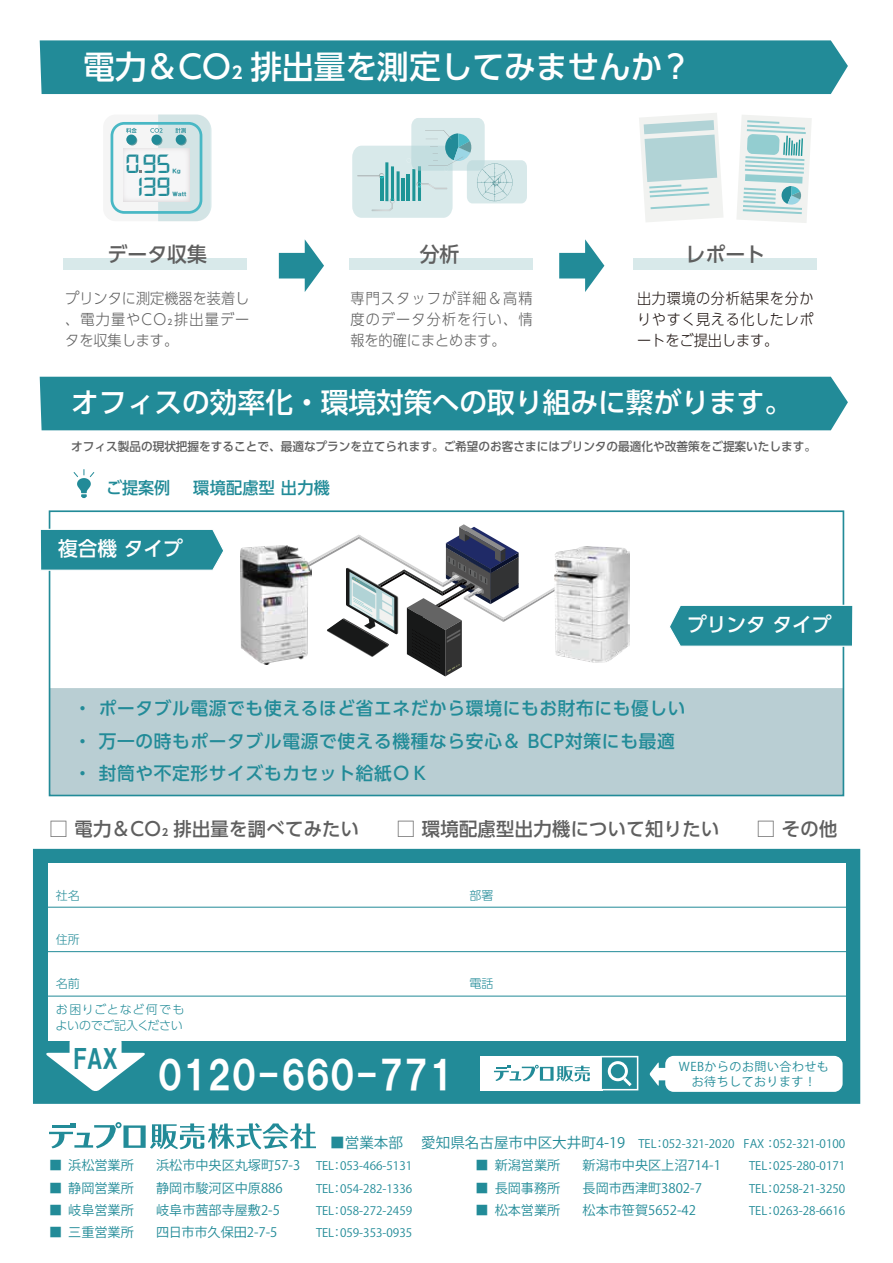
<style>
.page{position:relative;width:893px;height:1263px;background:#fff}
.page>*{position:absolute;margin:0;border:0;box-sizing:border-box;transform-origin:0 0}
.t1{font:39.15px "HGP Soei Kakugothic UB";color:#fff}
.t2{font:500 32.25px "UD Shin Go Pr 6 N";color:#fff}
.t3{font:500 28.2px "UD Shin Go Pr 6 N";color:#fff}
.t4{font:25.95px "HGP Soei Kakugothic UB";color:#228b98}
.t5{font:23.1px/23.2px "Letters Laughingattheir Execution";color:#228b98}
.t6{font:500 20.55px "UD Shin Go Pr 6 N";color:#5f5f5f}
.t7{font:500 19.95px "UD Shin Go Pr 6 N";color:#fff}
.t8{font:500 18.75px "UD Shin Go Pr 6 N";letter-spacing:.02em;color:#5f5f5f}
.t9{font:500 18px/32.5px "UD Shin Go Pr 6 N";letter-spacing:.04em;color:#228b98}
.t10{font:500 16.65px "UD Shin Go Pr 6 N";letter-spacing:.02em;color:#228b98}
.t11{font:300 15px/21px "UD Shin Go Pr 6 N";letter-spacing:.08em;color:#5f5f5f;text-align:justify;scale:.94 1}
.t12{font:300 15px/21px "UD Shin Go Pr 6 N";letter-spacing:.045em;color:#221815;text-align:justify;scale:.94 1}
.t13{font:13.05px "Koz Go Pro";color:#228b98}
.t14{font:500 12px "UD Shin Go Pr 6 N";color:#5f5f5f}
.t15{font:12px/14.4px "Koz Go Pro";letter-spacing:.04em;color:#228b98;text-align:center}
.t16{font:300 12px/26px "UD Shin Go Pr 6 N";letter-spacing:.075em;color:#228b98}
.t17{font:300 12px "UD Shin Go Pr 6 N";letter-spacing:-.035em;color:#228b98}
.t18{font:300 12px "UD Shin Go Pr 6 N";color:#228b98}
.t19{font:11.7px "Koz Go Pro";color:#228b98}
.t20{font:5.55px "HGP Soei Kakugothic UB";color:#228b98;scale:1.36 1}
.s1{font-size:14.55px}
.s2{font-size:13.05px}
</style>
<div class="page">
<div style="left:33px;top:848px;width:828px;height:256px;background:#228b98"></div>
<div style="left:48px;top:863px;width:797px;height:177px;background:#fff"></div>
<svg style="left:49px;top:1122px;width:267px;height:27px"></svg>
<svg style="left:45px;top:1053px;width:101px;height:38px"></svg>
<div style="left:70px;top:1037px;width:52px;height:25px;background:#fff;border-radius:5px"></div>
<div style="left:665px;top:1056px;width:178px;height:36px;background:#fff;border-radius:9px"></div>
<div style="left:481px;top:1056px;width:122px;height:34px;background:#fff"></div>
<svg style="left:494px;top:1065px;width:96px;height:16px"></svg>
<svg style="left:601px;top:1056px;width:37px;height:34px"></svg>
<svg style="left:650px;top:1062px;width:9px;height:24px"></svg>
<div style="left:654px;top:1068px;width:13px;height:12px;background:#fff"></div>
<hr style="left:38px;top:907px;width:812px;height:1px;background:#228b98">
<hr style="left:38px;top:996px;width:812px;height:1px;background:#228b98">
<hr style="left:38px;top:951px;width:812px;height:1px;background:#228b98">
<div style="left:49px;top:688px;width:795px;height:107px;background:#b9ced3"></div>
<div style="left:49px;top:510px;width:795px;height:286px;border:2px solid #228b98"></div>
<svg style="left:40px;top:529px;width:183px;height:42px;background:#3594a0"></svg>
<div style="left:40px;top:377px;width:808px;height:53px;background:#228b98"></div>
<div style="left:40px;top:40px;width:808px;height:54px;background:#228b98"></div>
<svg style="left:670px;top:605px;width:183px;height:42px;background:#3594a0"></svg>
<img style="left:595px;top:546px;width:34px;height:117px">
<img style="left:240px;top:545px;width:51px;height:119px">
<svg style="left:291px;top:524px;width:304px;height:152px"></svg>
<div style="left:350px;top:259px;width:183px;height:11px;background:#d8e9ea"></div>
<svg style="left:352px;top:118px;width:175px;height:100px"></svg>
<div style="left:633px;top:259px;width:184px;height:11px;background:#d8e9ea"></div>
<svg style="left:639px;top:113px;width:84px;height:109px"></svg>
<svg style="left:737px;top:115px;width:75px;height:108px"></svg>
<div style="left:64px;top:259px;width:183px;height:11px;background:#d8e9ea"></div>
<div style="left:103px;top:115px;width:107px;height:106px;background:#f5f5f5;border-radius:12px"></div>
<div style="left:111px;top:122px;width:91px;height:92px;border:3px solid #49b8c5;border-radius:12px"></div>
<svg style="left:126px;top:128px;width:11px;height:5px"></svg>
<svg style="left:150px;top:115px;width:61px;height:106px"></svg>
<div style="left:126px;top:135px;width:10px;height:10px;background:#228b98;border-radius:50%"></div>
<div style="left:151px;top:135px;width:10px;height:10px;background:#228b98;border-radius:50%"></div>
<div style="left:176px;top:135px;width:10px;height:10px;background:#228b98;border-radius:50%"></div>
<svg style="left:74px;top:472px;width:20px;height:26px"></svg>
<svg style="left:279px;top:239px;width:45px;height:53px"></svg>
<svg style="left:559px;top:239px;width:45px;height:53px"></svg>
<h2 class="t2" style="left:83px;top:41px;width:610px">電力＆CO₂ 排出量を測定してみませんか？</h2>
<h3 class="t5" style="left:127px;top:153px;width:46px">095<br>139</h3>
<p class="t20" style="left:172px;top:168px;width:8px">Kg</p>
<p class="t20" style="left:172px;top:191px;width:12px">Watt</p>
<h3 class="t6" style="left:108px;top:238px;width:101px">データ収集</h3>
<p class="t11" style="left:65px;top:287px;width:197px">プリンタに測定機器を装着し、電力量やCO₂排出量データを収集します。</p>
<h3 class="t6" style="left:420px;top:238px;width:41px">分析</h3>
<p class="t11" style="left:350px;top:287px;width:195px">専門スタッフが詳細＆高精度のデータ分析を行い、情報を的確にまとめます。</p>
<h3 class="t6" style="left:686px;top:238px;width:81px">レポート</h3>
<p class="t12" style="left:637px;top:287px;width:189px">出力環境の分析結果を分かりやすく見える化したレポートをご提出します。</p>
<h3 class="t3" style="left:71px;top:379px;width:723px">オフィスの効率化・環境対策への取り組みに繋がります。</h3>
<p class="t14" style="left:71px;top:436px;width:746px">オフィス製品の現状把握をすることで、最適なプランを立てられます。ご希望のお客さまにはプリンタの最適化や改善策をご提案いたします。</p>
<h3 class="t10" style="left:106px;top:474px;width:66px">ご提案例</h3>
<h3 class="t10" style="left:193px;top:474px;width:138px">環境配慮型 出力機</h3>
<h3 class="t7" style="left:58px;top:533px;width:126px">複合機 タイプ</h3>
<h3 class="t7" style="left:687px;top:609px;width:146px">プリンタ タイプ</h3>
<h3 class="t9" style="left:74px;top:691px;width:613px">・ ポータブル電源でも使えるほど省エネだから環境にもお財布にも優しい・ 万一の時もポータブル電源で使える機種なら安心＆ BCP対策にも最適・ 封筒や不定形サイズもカセット給紙ＯＫ</h3>
<h3 class="t8" style="left:50px;top:814px;width:789px">□ 電力＆CO₂ 排出量を調べてみたい　　□ 環境配慮型出力機について知りたい　　□ その他</h3>
<p class="t18" style="left:56px;top:886px;width:25px">社名</p>
<p class="t18" style="left:56px;top:929px;width:25px">住所</p>
<p class="t16" style="left:56px;top:970px;width:130px">名前<br>お困りごとなど何でも</p>
<p class="t17" style="left:55px;top:1016px;width:129px">よいのでご記入ください</p>
<h3 class="t4" style="left:73px;top:1046px;width:46px">FAX</h3>
<h1 class="t1" style="left:158px;top:1055px;width:297px">0120-660-771</h1>
<p class="t18" style="left:470px;top:886px;width:25px">部署</p>
<p class="t18" style="left:470px;top:973px;width:25px">電話</p>
<p class="t15" style="left:679px;top:1060px;width:152px">WEBからのお問い合わせもお待ちしております！</p>
<p class="t19" style="left:330px;top:1136px;width:516px"><span class="s1">■営業本部 愛知県名古屋市中区大井町4-19</span> TEL：052-321-2020 FAX：052-321-0100</p>
<p class="t13" style="left:49px;top:1157px;width:86px">■ 浜松営業所</p>
<p class="t19" style="left:156px;top:1158px;width:258px"><span class="s2">浜松市中央区丸塚町57-3</span> TEL：053-466-5131</p>
<p class="t13" style="left:475px;top:1157px;width:86px">■ 新潟営業所</p>
<p class="t13" style="left:583px;top:1157px;width:140px">新潟市中央区上沼714-1</p>
<p class="t19" style="left:749px;top:1158px;width:98px">TEL：025-280-0171</p>
<p class="t13" style="left:49px;top:1179px;width:86px">■ 静岡営業所</p>
<p class="t13" style="left:156px;top:1179px;width:128px">静岡市駿河区中原886</p>
<p class="t19" style="left:316px;top:1181px;width:98px">TEL：054-282-1336</p>
<p class="t13" style="left:475px;top:1179px;width:86px">■ 長岡事務所</p>
<p class="t13" style="left:583px;top:1179px;width:121px">長岡市西津町3802-7</p>
<p class="t19" style="left:749px;top:1181px;width:98px">TEL：0258-21-3250</p>
<p class="t13" style="left:49px;top:1201px;width:86px">■ 岐阜営業所</p>
<p class="t13" style="left:156px;top:1201px;width:125px">岐阜市茜部寺屋敷2-5</p>
<p class="t19" style="left:316px;top:1203px;width:98px">TEL：058-272-2459</p>
<p class="t13" style="left:475px;top:1201px;width:86px">■ 松本営業所</p>
<p class="t13" style="left:583px;top:1201px;width:115px">松本市笹賀5652-42</p>
<p class="t19" style="left:749px;top:1203px;width:98px">TEL：0263-28-6616</p>
<p class="t13" style="left:49px;top:1223px;width:86px">■ 三重営業所</p>
<p class="t13" style="left:156px;top:1223px;width:123px">四日市市久保田2-7-5</p>
<p class="t19" style="left:316px;top:1225px;width:98px">TEL：059-353-0935</p>
</div>
